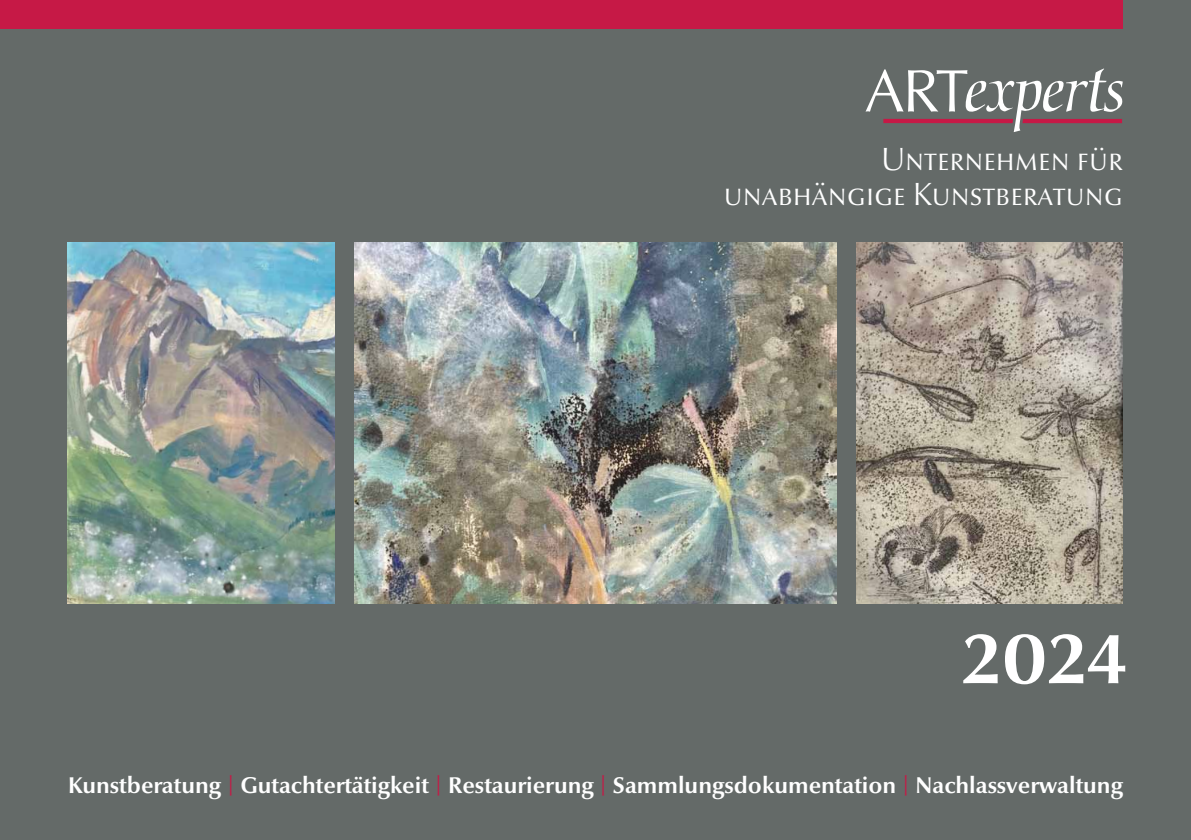
<style>
.page{position:relative;width:1191px;height:840px;background:#fff}
.page>*{position:absolute;margin:0;border:0;box-sizing:border-box;transform-origin:0 0}
.t1{font:700 70.2px "Optima Nova LT";color:#fff}
.t2{font:32.4px/34.6px "Optima Nova LT Light SC";color:#fff;text-align:right}
.t3{font:700 23px "Optima Nova LT";color:#fff}
.s1{color:#c61946}
</style>
<div class="page">
<div style="left:0;top:0;width:1191px;height:839px;background:#646a68"></div>
<svg style="left:865px;top:68px;width:257px;height:64px"></svg>
<div style="left:0;top:0;width:1122px;height:28px;background:#c61946"></div>
<img style="left:354px;top:242px;width:482px;height:361px">
<img style="left:68px;top:242px;width:266px;height:361px">
<img style="left:856px;top:242px;width:266px;height:361px">
<h2 class="t2" style="left:723px;top:143px;width:401px">Unternehmen für unabhängige Kunstberatung</h2>
<h1 class="t1" style="left:962px;top:618px;width:166px">2024</h1>
<p class="t3" style="left:68px;top:771px;width:1056px">Kunstberatung <span class="s1">|</span> Gutachtertätigkeit <span class="s1">|</span> Restaurierung <span class="s1">|</span> Sammlungsdokumentation <span class="s1">|</span> Nachlassverwaltung</p>
</div>
